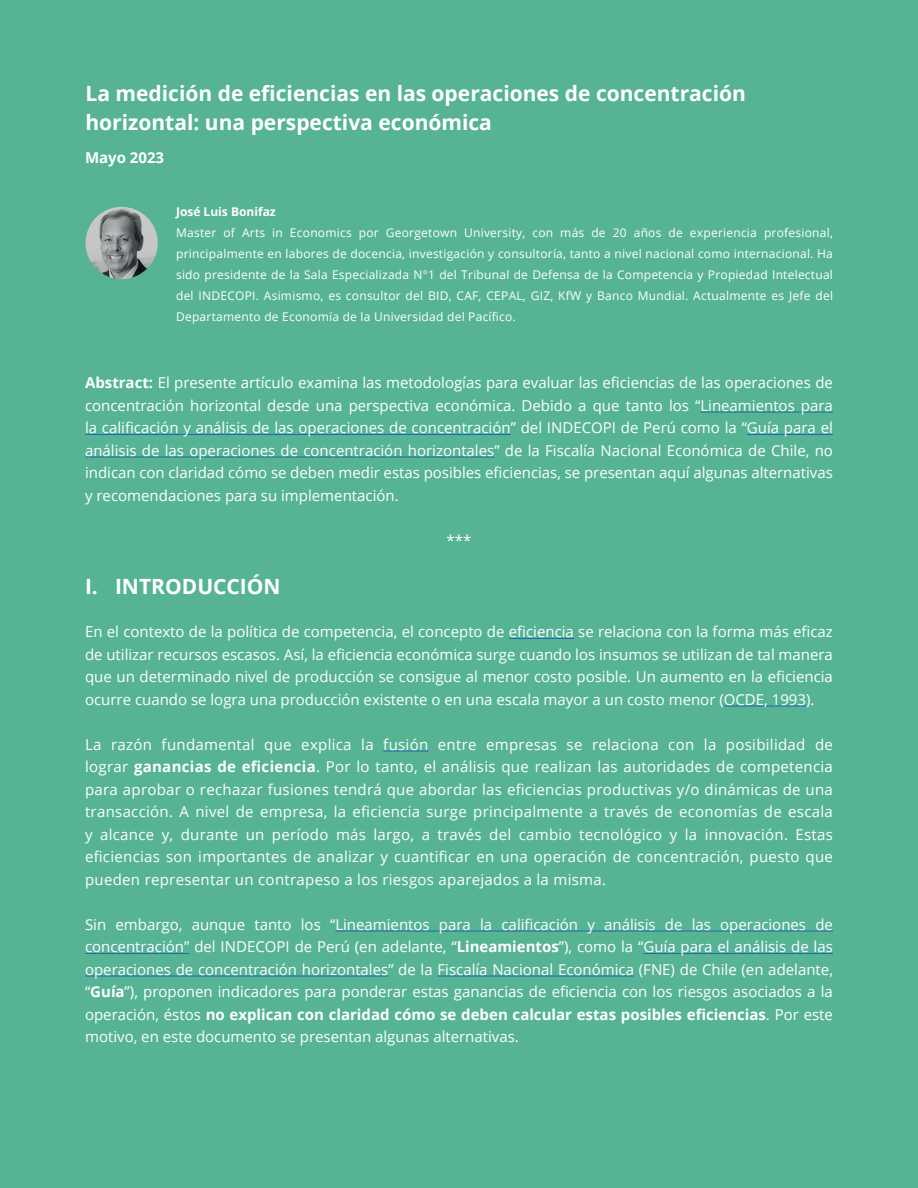
<style>
.page{position:relative;width:918px;height:1188px;background:#56b494}
.page>*{position:absolute;margin:0;border:0;box-sizing:border-box;transform-origin:0 0}
.t1{font:700 21px/28.5px "Open Sans";color:#fff}
.t2{font:15px/22.5px "Open Sans";color:#fff;text-align:justify}
.t3{font:700 15px "Open Sans";color:#fff}
.t4{font:12px/21px "Open Sans";letter-spacing:.02em;color:#fff;text-align:justify}
.t5{font:700 12px "Open Sans";color:#fff}
.s1{font-weight:700}
</style>
<div class="page">
<img style="left:86px;top:207px;width:72px;height:72px;border-radius:36px">
<hr style="left:700px;top:412px;width:133px;height:1px;background:#1b69b4">
<hr style="left:85px;top:434px;width:426px;height:1px;background:#1b69b4">
<hr style="left:747px;top:434px;width:86px;height:1px;background:#1b69b4">
<hr style="left:85px;top:457px;width:409px;height:1px;background:#1b69b4">
<hr style="left:509px;top:638px;width:65px;height:1px;background:#1b69b4">
<hr style="left:724px;top:706px;width:82px;height:1px;background:#1b69b4">
<hr style="left:383px;top:751px;width:46px;height:1px;background:#1b69b4">
<hr style="left:335px;top:931px;width:498px;height:1px;background:#1b69b4">
<hr style="left:85px;top:953px;width:104px;height:1px;background:#1b69b4">
<hr style="left:643px;top:953px;width:190px;height:1px;background:#1b69b4">
<hr style="left:85px;top:976px;width:303px;height:1px;background:#1b69b4">
<hr style="left:437px;top:976px;width:197px;height:1px;background:#1b69b4">
<h1 class="t1" style="left:86px;top:79px;width:662px">La medición de eficiencias en las operaciones de concentración horizontal: una perspectiva económica</h1>
<p class="t3" style="left:85px;top:147px;width:81px">Mayo 2023</p>
<p class="t5" style="left:176px;top:203px;width:101px">José Luis Bonifaz</p>
<p class="t4" style="left:176px;top:222px;width:658px">Master of Arts in Economics por Georgetown University, con más de 20 años de experiencia profesional, principalmente en labores de docencia, investigación y consultoría, tanto a nivel nacional como internacional. Ha sido presidente de la Sala Especializada N°1 del Tribunal de Defensa de la Competencia y Propiedad Intelectual del INDECOPI. Asimismo, es consultor del BID, CAF, CEPAL, GIZ, KfW y Banco Mundial. Actualmente es Jefe del Departamento de Economía de la Universidad del Pacífico.</p>
<p class="t2" style="left:85px;top:371px;width:749px"><span class="s1">Abstract:</span> El presente artículo examina las metodologías para evaluar las eficiencias de las operaciones de concentración horizontal desde una perspectiva económica. Debido a que tanto los “Lineamientos para la calificación y análisis de las operaciones de concentración” del INDECOPI de Perú como la “Guía para el análisis de las operaciones de concentración horizontales” de la Fiscalía Nacional Económica de Chile, no indican con claridad cómo se deben medir estas posibles eficiencias, se presentan aquí algunas alternativas y recomendaciones para su implementación.</p>
<p class="t2" style="left:447px;top:529px;width:26px">***</p>
<h1 class="t1" style="left:85px;top:572px;width:197px">I. INTRODUCCIÓN</h1>
<p class="t2" style="left:85px;top:620px;width:749px">En el contexto de la política de competencia, el concepto de eficiencia se relaciona con la forma más eficaz de utilizar recursos escasos. Así, la eficiencia económica surge cuando los insumos se utilizan de tal manera que un determinado nivel de producción se consigue al menor costo posible. Un aumento en la eficiencia ocurre cuando se logra una producción existente o en una escala mayor a un costo menor (OCDE, 1993).</p>
<p class="t2" style="left:85px;top:733px;width:749px">La razón fundamental que explica la fusión entre empresas se relaciona con la posibilidad de lograr <span class="s1">ganancias de eficiencia</span>. Por lo tanto, el análisis que realizan las autoridades de competencia para aprobar o rechazar fusiones tendrá que abordar las eficiencias productivas y/o dinámicas de una transacción. A nivel de empresa, la eficiencia surge principalmente a través de economías de escala y alcance y, durante un período más largo, a través del cambio tecnológico y la innovación. Estas eficiencias son importantes de analizar y cuantificar en una operación de concentración, puesto que pueden representar un contrapeso a los riesgos aparejados a la misma.</p>
<p class="t2" style="left:85px;top:913px;width:749px">Sin embargo, aunque tanto los “Lineamientos para la calificación y análisis de las operaciones de concentración” del INDECOPI de Perú (en adelante, “<span class="s1">Lineamientos</span>”), como la “Guía para el análisis de las operaciones de concentración horizontales” de la Fiscalía Nacional Económica (FNE) de Chile (en adelante, “<span class="s1">Guía</span>”), proponen indicadores para ponderar estas ganancias de eficiencia con los riesgos asociados a la operación, éstos <span class="s1">no explican con claridad cómo se deben calcular estas posibles eficiencias</span>. Por este motivo, en este documento se presentan algunas alternativas.</p>
</div>
